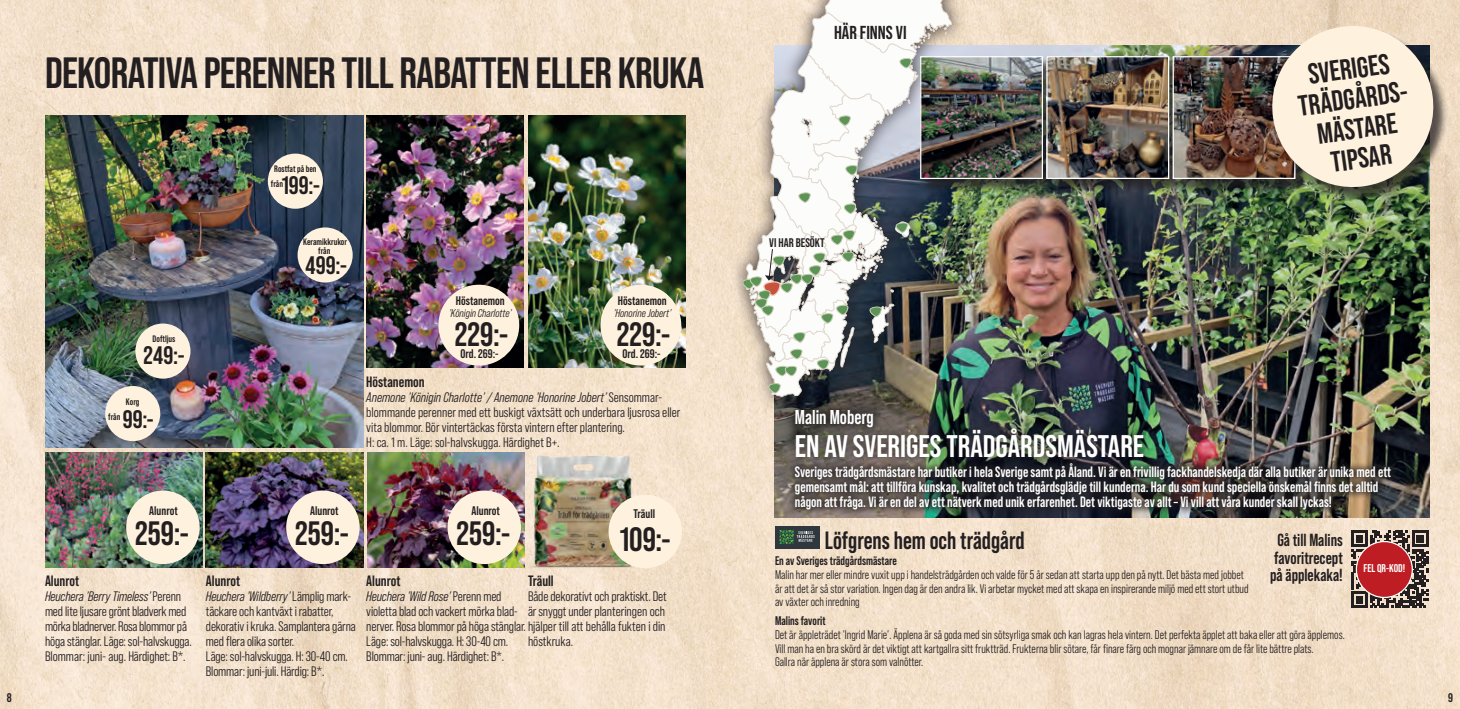
<style>
.page{position:relative;width:1460px;height:709px;background:#fff}
.page>*{position:absolute;margin:0;border:0;box-sizing:border-box;transform-origin:0 0}
.t1{font:700 43.75px "Bebas Neue Pro";letter-spacing:-.015em;color:#231f20}
.t2{font:700 33.75px "Bebas Neue Pro";color:#231f20}
.t3{font:700 31.25px "Bebas Neue Pro";color:#fff}
.t4{font:700 28.88px/30px "Bebas Neue Pro";color:#231f20;text-align:center}
.t5{font:700 25.25px "Bebas Neue Pro";color:#231f20}
.t6{font:700 25px "Bebas Neue Pro";color:#231f20;scale:.95 1}
.t7{font:700 20px "Bebas Neue Pro";color:#fff;scale:.95 1}
.t8{font:700 18.75px "Bebas Neue Pro";color:#231f20}
.t9{font:700 17.5px/17.5px "Bebas Neue Pro";color:#231f20;text-align:center;scale:.95 1}
.t10{font:700 15px/15px "Bebas Neue Pro";color:#fff;scale:.95 1}
.t11{font:700 15px "Bebas Neue Pro";color:#231f20}
.t12{font:13.75px/15px "Bebas Neue Pro Middle";letter-spacing:-.01em;color:#231f20}
.t13{font:12.5px/13.8px "Bebas Neue Pro Middle";color:#231f20;scale:.95 1}
.t14{font:700 12.5px "Bebas Neue Pro";color:#231f20}
.t15{font:700 12.5px "Bebas Neue Pro";color:#231f20;scale:.95 1}
.t16{font:italic 11.25px "Bebas Neue Pro Middle";color:#231f20}
.t17{font:700 11.25px "Bebas Neue Pro";color:#fff}
.t18{font:700 9.38px/14.8px "Bebas Neue Pro";color:#231f20}
.s1{font-style:italic}
</style>
<div class="page">
<img style="left:0;top:0;width:1460px;height:709px">
<img style="left:774px;top:45px;width:655px;height:472px">
<div style="left:788px;top:420px;width:363px;height:45px;background:#231f20;opacity:.75"></div>
<div style="left:775px;top:525px;width:44px;height:23px;background:#30383f"></div>
<svg style="left:779px;top:530px;width:36px;height:14px"></svg>
<div style="left:786px;top:400px;width:97px;height:37px;background:#231f20;opacity:.75"></div>
<div style="left:730px;top:0;width:237px;height:412px;background:#231f20;opacity:.75"></div>
<div style="left:787px;top:455px;width:611px;height:62px;background:#231f20;opacity:.75"></div>
<img style="left:45px;top:452px;width:157px;height:116px">
<img style="left:206px;top:452px;width:157px;height:116px">
<img style="left:45px;top:115px;width:318px;height:332px">
<img style="left:367px;top:452px;width:157px;height:116px">
<img style="left:529px;top:448px;width:106px;height:124px">
<img style="left:366px;top:115px;width:158px;height:252px">
<img style="left:528px;top:115px;width:157px;height:252px">
<img style="left:742px;top:0;width:210px;height:396px">
<div style="left:921px;top:57px;width:136px;height:136px;background:#231f20;opacity:.75"></div>
<img style="left:922px;top:58px;width:119px;height:119px">
<div style="left:920px;top:56px;width:123px;height:123px;border:1px solid #fff"></div>
<div style="left:1047px;top:57px;width:137px;height:136px;background:#231f20;opacity:.75"></div>
<img style="left:1048px;top:58px;width:119px;height:119px">
<div style="left:1046px;top:56px;width:123px;height:123px;border:1px solid #fff"></div>
<div style="left:1173px;top:57px;width:137px;height:136px;background:#231f20;opacity:.75"></div>
<img style="left:1174px;top:58px;width:93px;height:119px">
<div style="left:1172px;top:56px;width:123px;height:123px;border:1px solid #fff"></div>
<div style="left:1274px;top:28px;width:175px;height:175px;background:#231f20;opacity:.75"></div>
<svg style="left:1267px;top:21px;width:172px;height:171px;background:#dacfbb"></svg>
<svg style="left:1351px;top:531px;width:77px;height:77px;background:#6d645d"></svg>
<div style="left:1356px;top:541px;width:56px;height:56px;background:#be1e23;border-radius:50%"></div>
<div style="left:1356px;top:541px;width:57px;height:57px;border:1px solid #fff;border-radius:50%"></div>
<div style="left:126px;top:490px;width:74px;height:74px;background:#fef2de;border-radius:50%"></div>
<div style="left:286px;top:490px;width:74px;height:74px;background:#fef2de;border-radius:50%"></div>
<div style="left:447px;top:490px;width:74px;height:74px;background:#fef2de;border-radius:50%"></div>
<div style="left:608px;top:494px;width:74px;height:74px;background:#fef2de;border-radius:50%"></div>
<div style="left:600px;top:285px;width:81px;height:80px;background:#fef2de;border-radius:50%"></div>
<div style="left:438px;top:285px;width:81px;height:80px;background:#fef2de;border-radius:50%"></div>
<div style="left:105px;top:386px;width:55px;height:55px;background:#fef2de;border-radius:50%"></div>
<div style="left:268px;top:154px;width:55px;height:55px;background:#fef2de;border-radius:50%"></div>
<div style="left:135px;top:323px;width:55px;height:55px;background:#fef2de;border-radius:50%"></div>
<div style="left:298px;top:227px;width:55px;height:55px;background:#fef2de;border-radius:50%"></div>
<h1 class="t1" style="left:45px;top:48px;width:661px">DEKORATIVA PERENNER TILL RABATTEN ELLER KRUKA</h1>
<p class="t18" style="left:271px;top:162px;width:47px;text-indent:3px">Rostfat på ben från</p>
<h3 class="t5" style="left:282px;top:171px;width:40px">199:-</h3>
<p class="t18" style="left:303px;top:237px;width:45px;line-height:8.9px;text-align:center">Keramikkrukor från</p>
<p class="t18" style="left:153px;top:331px;width:24px">Doftljus</p>
<h3 class="t5" style="left:144px;top:341px;width:43px">249:-</h3>
<p class="t18" style="left:126px;top:394px;width:15px">Korg</p>
<h3 class="t5" style="left:123px;top:404px;width:33px">99:-</h3>
<p class="t18" style="left:108px;top:409px;width:14px">från</p>
<h3 class="t5" style="left:305px;top:251px;width:43px">499:-</h3>
<p class="t14" style="left:456px;top:294px;width:50px">Höstanemon</p>
<p class="t16" style="left:449px;top:306px;width:64px">’Königin Charlotte’</p>
<p class="t14" style="left:460px;top:347px;width:40px">Ord. 269:-</p>
<h2 class="t2" style="left:455px;top:314px;width:55px">229:-</h2>
<p class="t14" style="left:618px;top:294px;width:50px">Höstanemon</p>
<p class="t16" style="left:613px;top:306px;width:59px">’Honorine Jobert’</p>
<p class="t14" style="left:622px;top:347px;width:40px">Ord. 269:-</p>
<h2 class="t2" style="left:617px;top:314px;width:55px">229:-</h2>
<p class="t11" style="left:366px;top:373px;width:60px">Höstanemon</p>
<p class="t12" style="left:366px;top:390px;width:316px"><span class="s1">Anemone ’Königin Charlotte’ / Anemone ’Honorine Jobert’</span> Sensommar&shy;blommande perenner med ett buskigt växtsätt och underbara ljusrosa eller vita blommor. Bör vintertäckas första vintern efter plantering.<br>H: ca. 1 m. Läge: sol-halvskugga. Härdighet B+.</p>
<p class="t14" style="left:149px;top:503px;width:30px">Alunrot</p>
<p class="t14" style="left:310px;top:503px;width:30px">Alunrot</p>
<p class="t14" style="left:471px;top:503px;width:30px">Alunrot</p>
<p class="t14" style="left:634px;top:507px;width:23px">Träull</p>
<h2 class="t2" style="left:135px;top:514px;width:55px">259:-</h2>
<h2 class="t2" style="left:295px;top:514px;width:55px">259:-</h2>
<h2 class="t2" style="left:457px;top:514px;width:55px">259:-</h2>
<h2 class="t2" style="left:620px;top:520px;width:52px">109:-</h2>
<p class="t11" style="left:45px;top:571px;width:36px">Alunrot</p>
<p class="t12" style="left:45px;top:588px;width:148px"><span class="s1">Heuchera ’Berry Timeless’</span> Perenn med lite ljusare grönt bladverk med mörka bladnerver. Rosa blommor på höga stänglar. Läge: sol-halvskugga.<br>Blommar: juni- aug. Härdighet: B*.</p>
<p class="t11" style="left:206px;top:571px;width:36px">Alunrot</p>
<p class="t12" style="left:206px;top:588px;width:151px"><span class="s1">Heuchera ’Wildberry’</span> Lämplig mark&shy;täckare och kantväxt i rabatter, dekorativ i kruka. Samplantera gärna med flera olika sorter.<br>Läge: sol-halvskugga. H: 30-40 cm.<br>Blommar: juni-juli. Härdig: B*.</p>
<p class="t11" style="left:366px;top:571px;width:36px">Alunrot</p>
<p class="t12" style="left:366px;top:588px;width:301px"><span class="s1">Heuchera ’Wild Rose’</span> Perenn med<br>violetta blad och vackert mörka blad-<br>nerver. Rosa blommor på höga stänglar. hjälper till att behålla fukten i din Läge: sol-halvskugga. H: 30-40 cm.<br>Blommar: juni- aug. Härdighet: B*.</p>
<p class="t11" style="left:528px;top:571px;width:27px">Träull</p>
<p class="t12" style="left:528px;top:588px;width:140px">Både dekorativt och praktiskt. Det är snyggt under planteringen och</p>
<p class="t12" style="left:528px;top:633px;width:47px">höstkruka.</p>
<h3 class="t8" style="left:834px;top:22px;width:74px">HÄR FINNS VI</h3>
<p class="t14" style="left:769px;top:235px;width:57px">VI HAR BESÖKT</p>
<h3 class="t7" style="left:795px;top:405px;width:85px">Malin Moberg</h3>
<h3 class="t3" style="left:795px;top:428px;width:351px">EN AV SVERIGES TRÄDGÅRDSMÄSTARE</h3>
<h3 class="t4" style="left:1292px;top:61px;width:118px;rotate:-8deg">SVERIGES<br>TRÄDGÅRDS-<br>MÄSTARE<br>TIPSAR</h3>
<p class="t10" style="left:795px;top:464px;width:629px">Sveriges trädgårdsmästare har butiker i hela Sverige samt på Åland. Vi är en frivillig fackhandelskedja där alla butiker är unika med ett gemensamt mål: att tillföra kunskap, kvalitet och trädgårdsglädje till kunderna. Har du som kund speciella önskemål finns det alltid någon att fråga. Vi är en del av ett nätverk med unik erfarenhet. Det viktigaste av allt – Vi vill att våra kunder skall lyckas!</p>
<h3 class="t6" style="left:825px;top:525px;width:212px">Löfgrens hem och trädgård</h3>
<p class="t9" style="left:1270px;top:531px;width:78px">Gå till Malins favoritrecept på äpplekaka!</p>
<p class="t15" style="left:775px;top:553px;width:130px">En av Sveriges trädgårdsmästare</p>
<p class="t13" style="left:775px;top:567px;width:500px">Malin har mer eller mindre vuxit upp i handelsträdgården och valde för 5 år sedan att starta upp den på nytt. Det bästa med jobbet är att det är så stor variation. Ingen dag är den andra lik. Vi arbetar mycket med att skapa en inspirerande miljö med ett stort utbud av växter och inredning</p>
<p class="t15" style="left:775px;top:613px;width:55px">Malins favorit</p>
<p class="t13" style="left:775px;top:627px;width:601px">Det är äppleträdet ’Ingrid Marie’. Äpplena är så goda med sin sötsyrliga smak och kan lagras hela vintern. Det perfekta äpplet att baka eller att göra äpplemos.<br>Vill man ha en bra skörd är det viktigt att kartgallra sitt fruktträd. Frukterna blir sötare, får finare färg och mognar jämnare om de får lite bättre plats.<br>Gallra när äpplena är stora som valnötter.</p>
<p class="t17" style="left:1363px;top:561px;width:43px">FEL QR-KOD!</p>
<p class="t14" style="left:7px;top:690px;width:6px">8</p>
<p class="t14" style="left:1448px;top:690px;width:6px">9</p>
</div>
